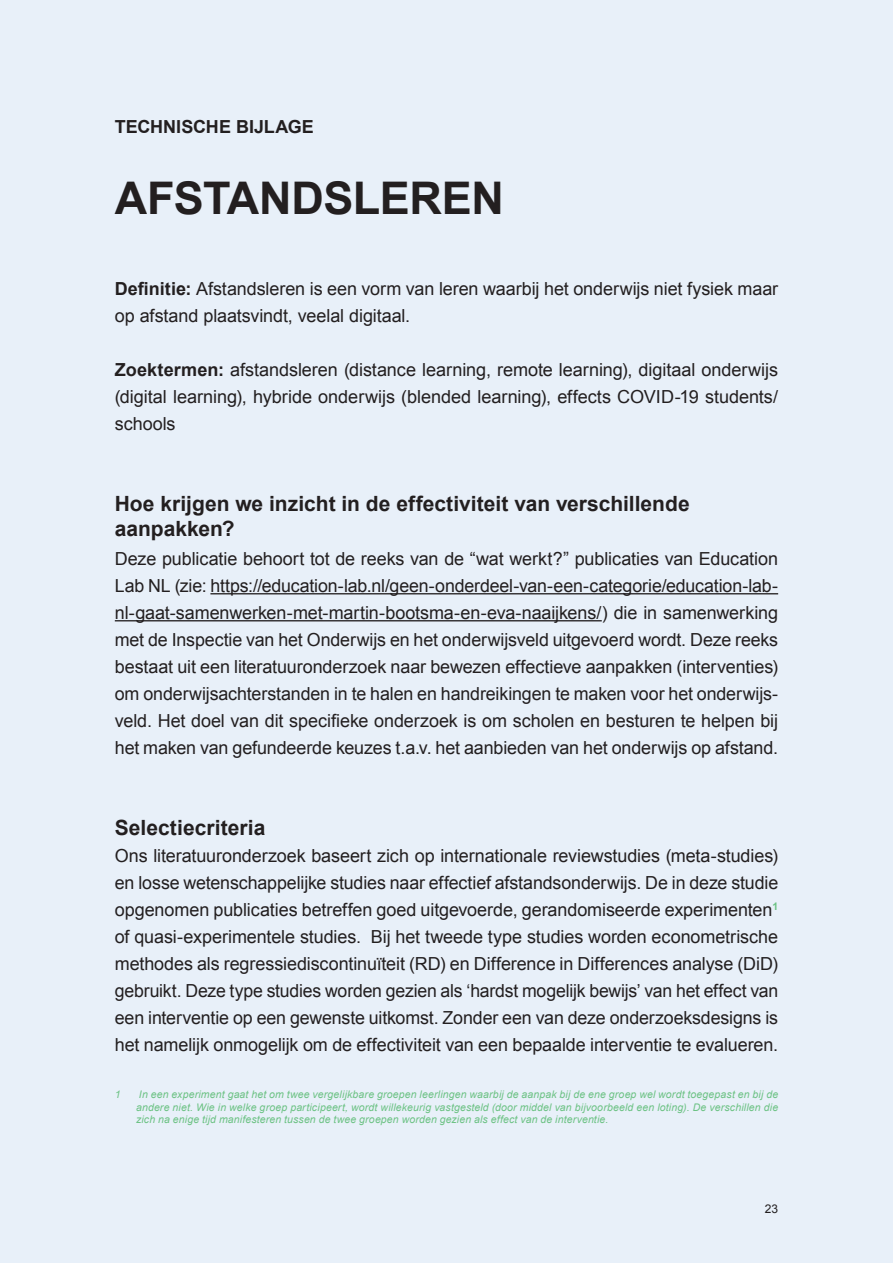
<style>
.page{position:relative;width:893px;height:1263px;background:#e8f0f9}
.page>*{position:absolute;margin:0;border:0;box-sizing:border-box;transform-origin:0 0}
.Heading_Chapter_No_N{font:700 45px "Arial";letter-spacing:-.01em;color:#231f20}
.Sub-Subheader{font:700 21px/25.2px "Arial";color:#231f20}
.t1{font:18px/27px "Arial";letter-spacing:-.005em;color:#231f20;text-align:justify}
.t2{font:700 18px "Arial";color:#231f20}
.t3{font:12px "Arial";color:#231f20}
.footnote{font:italic 10.5px/12.6px "Arial";letter-spacing:.015em;color:#6cc284;text-align:justify}
.s1{font-weight:700}
</style>
<div class="page">
<hr style="left:210px;top:593px;width:568px;height:1px;background:#231f20">
<hr style="left:115px;top:620px;width:487px;height:1px;background:#231f20">
<p class="t2" style="left:115px;top:115px;width:201px">TECHNISCHE BIJLAGE</p>
<p class="Heading_Chapter_No_N" style="left:115px;top:168px;width:391px">AFSTANDSLEREN</p>
<p class="t1" style="left:115px;top:275px;width:665px"><span class="s1">Definitie:</span> Afstandsleren is een vorm van leren waarbij het onderwijs niet fysiek maar op afstand plaatsvindt, veelal digitaal.</p>
<p class="t1" style="left:115px;top:356px;width:665px"><span class="s1">Zoektermen:</span> afstandsleren (distance learning, remote learning), digitaal onderwijs (digital learning), hybride onderwijs (blended learning), effects COVID-19 students/ schools</p>
<p class="Sub-Subheader" style="left:115px;top:492px;width:576px">Hoe krijgen we inzicht in de effectiviteit van verschillende aanpakken?</p>
<p class="t1" style="left:115px;top:545px;width:665px">Deze publicatie behoort tot de reeks van de “wat werkt?” publicaties van Education Lab NL (zie: https://education-lab.nl/geen-onderdeel-van-een-categorie/education-lab&shy;nl-gaat-samenwerken-met-martin-bootsma-en-eva-naaijkens/) die in samenwerking met de Inspectie van het Onderwijs en het onderwijsveld uitgevoerd wordt. Deze reeks bestaat uit een literatuuronderzoek naar bewezen effectieve aanpakken (interventies) om onderwijsachterstanden in te halen en handreikingen te maken voor het onderwijs&shy;veld. Het doel van dit specifieke onderzoek is om scholen en besturen te helpen bij het maken van gefundeerde keuzes t.a.v. het aanbieden van het onderwijs op afstand.</p>
<p class="Sub-Subheader" style="left:115px;top:816px;width:152px">Selectiecriteria</p>
<p class="t1" style="left:115px;top:842px;width:665px">Ons literatuuronderzoek baseert zich op internationale reviewstudies (meta-studies) en losse wetenschappelijke studies naar effectief afstandsonderwijs. De in deze studie opgenomen publicaties betreffen goed uitgevoerde, gerandomiseerde experimenten<sup>1 </sup>of quasi-experimentele studies. Bij het tweede type studies worden econometrische methodes als regressiediscontinuïteit (RD) en Difference in Differences analyse (DiD) gebruikt. Deze type studies worden gezien als ‘hardst mogelijk bewijs’ van het effect van een interventie op een gewenste uitkomst. Zonder een van deze onderzoeksdesigns is het namelijk onmogelijk om de effectiviteit van een bepaalde interventie te evalueren.</p>
<p class="footnote" style="left:115px;top:1088px;width:7px">1</p>
<p class="footnote" style="left:136px;top:1088px;width:644px">In een experiment gaat het om twee vergelijkbare groepen leerlingen waarbij de aanpak bij de ene groep wel wordt toegepast en bij de andere niet. Wie in welke groep participeert, wordt willekeurig vastgesteld (door middel van bijvoorbeeld een loting). De verschillen die zich na enige tijd manifesteren tussen de twee groepen worden gezien als effect van de interventie.</p>
<p class="t3" style="left:765px;top:1201px;width:15px">23</p>
</div>
